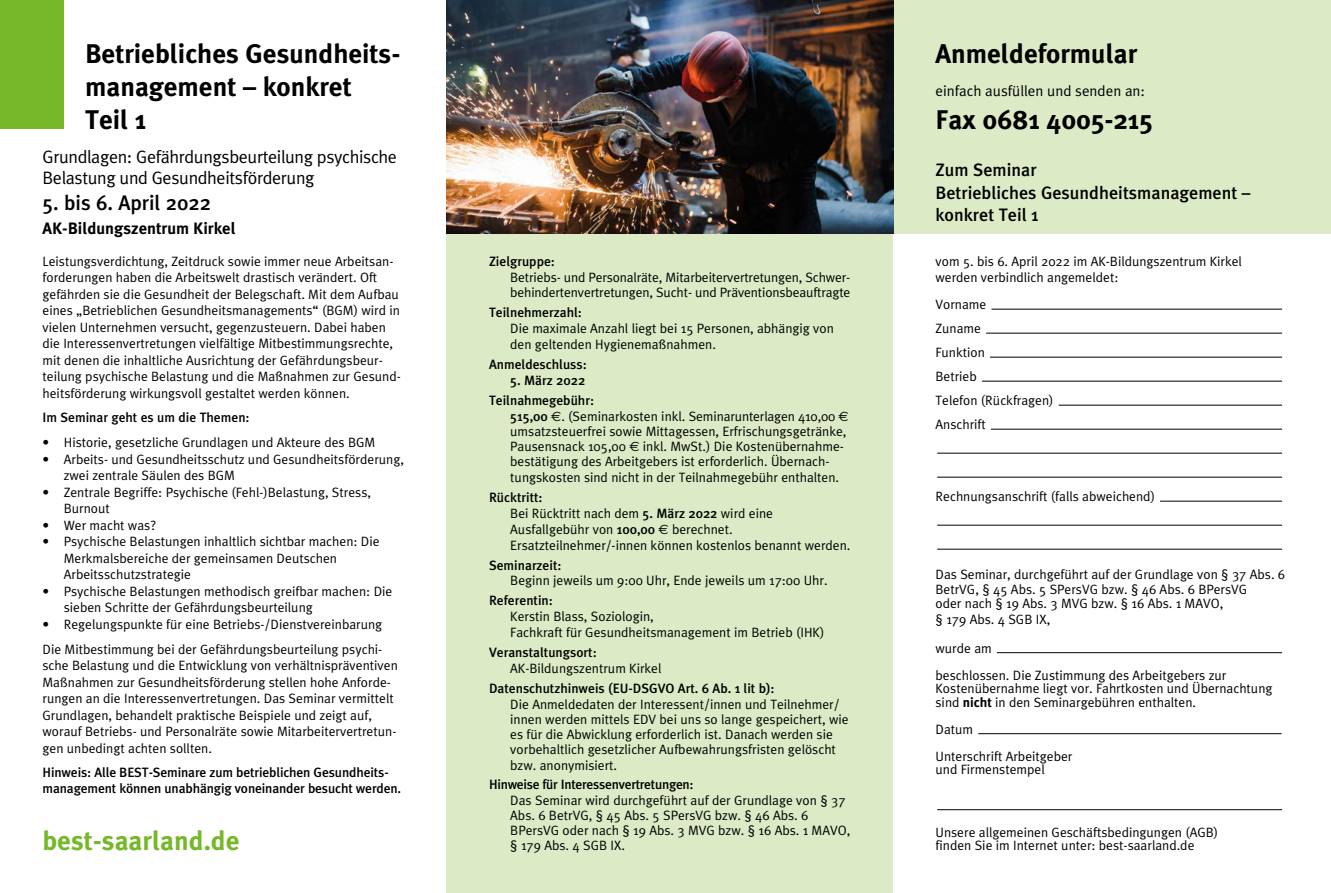
<style>
.page{position:relative;width:1331px;height:893px;background:#fff}
.page>*{position:absolute;margin:0;border:0;box-sizing:border-box;transform-origin:0 0}
.t1{font:700 27px/33px "Meta Plus";color:#000}
.t2{font:700 27px "Meta Plus";color:#76b82a}
.t3{font:500 21px "Meta Plus";color:#000}
.t4{font:18px/21px "Meta Plus Normal";letter-spacing:-.02em;color:#000}
.t5{font:500 18px/22.5px "Meta Plus";color:#000}
.t6{font:700 16.5px "Meta Plus";color:#000}
.t7{font:15px "Meta Plus Normal";color:#000}
.t8{font:13.5px/16.5px "Meta Plus Normal";color:#000}
.t9{font:500 13.5px/16.5px "Meta Plus";color:#000}
.t10{font:500 13.5px "Meta Plus";letter-spacing:-.02em;color:#000}
.s1{font-family:"Meta Plus";font-weight:500}
.s2{font-family:"Euro Sans"}
.s3{font-family:"Meta Plus";font-weight:700}
</style>
<div class="page">
<div style="left:893px;top:0;width:438px;height:234px;background:#dceac5"></div>
<div style="left:0;top:0;width:64px;height:129px;background:#76b82a"></div>
<div style="left:446px;top:221px;width:447px;height:672px;background:#dceac5"></div>
<hr style="left:991px;top:309px;width:291px;height:1px;background:#000">
<hr style="left:986px;top:333px;width:296px;height:1px;background:#000">
<hr style="left:990px;top:357px;width:292px;height:1px;background:#000">
<hr style="left:982px;top:381px;width:300px;height:1px;background:#000">
<hr style="left:1059px;top:405px;width:223px;height:1px;background:#000">
<hr style="left:991px;top:429px;width:291px;height:1px;background:#000">
<hr style="left:937px;top:453px;width:345px;height:1px;background:#000">
<hr style="left:937px;top:477px;width:345px;height:1px;background:#000">
<hr style="left:1160px;top:501px;width:122px;height:1px;background:#000">
<hr style="left:937px;top:525px;width:345px;height:1px;background:#000">
<hr style="left:937px;top:549px;width:345px;height:1px;background:#000">
<hr style="left:997px;top:652px;width:285px;height:1px;background:#000">
<hr style="left:978px;top:733px;width:304px;height:1px;background:#000">
<hr style="left:937px;top:809px;width:345px;height:1px;background:#000">
<img style="left:446px;top:0;width:447px;height:234px">
<h1 class="t1" style="left:85px;top:37px;width:314px">Betriebliches Gesundheits&shy;management – konkret<br>Teil 1</h1>
<h1 class="t1" style="left:935px;top:37px;width:203px">Anmeldeformular</h1>
<p class="t7" style="left:935px;top:82px;width:211px">einfach ausfüllen und senden an:</p>
<h1 class="t1" style="left:935px;top:103px;width:219px">Fax 0681 4005-215</h1>
<h3 class="t4" style="left:43px;top:146px;width:356px">Grundlagen: Gefährdungsbeurteilung psychische<br>Belastung und Gesundheitsförderung</h3>
<h2 class="t3" style="left:43px;top:191px;width:170px">5. bis 6. April 2022</h2>
<p class="t6" style="left:43px;top:219px;width:195px">AK-Bildungszentrum Kirkel</p>
<p class="t8" style="left:43px;top:253px;width:359px">Leistungsverdichtung, Zeitdruck sowie immer neue Arbeitsan&shy;forderungen haben die Arbeitswelt drastisch verändert. Oft gefährden sie die Gesundheit der Belegschaft. Mit dem Aufbau eines „Betrieblichen Gesundheitsmanagements“ (BGM) wird in vielen Unternehmen versucht, gegenzusteuern. Dabei haben die Interessenvertretungen vielfältige Mitbestimmungsrechte, mit denen die inhaltliche Ausrichtung der Gefährdungsbeur&shy;teilung psychische Belastung und die Maßnahmen zur Gesund&shy;heitsförderung wirkungsvoll gestaltet werden können.</p>
<p class="t9" style="left:43px;top:409px;width:209px">Im Seminar geht es um die Themen:</p>
<p class="t8" style="left:43px;top:434px;width:334px">• Historie, gesetzliche Grundlagen und Akteure des BGM</p>
<p class="t8" style="left:64px;top:450px;width:342px;text-indent:-21px">• Arbeits- und Gesundheitsschutz und Gesundheitsförderung, zwei zentrale Säulen des BGM</p>
<p class="t8" style="left:64px;top:483px;width:309px;text-indent:-21px">• Zentrale Begriffe: Psychische (Fehl-)Belastung, Stress,<br>Burnout</p>
<p class="t8" style="left:43px;top:516px;width:115px">• Wer macht was?</p>
<p class="t8" style="left:64px;top:533px;width:317px;text-indent:-21px">• Psychische Belastungen inhaltlich sichtbar machen: Die<br>Merkmalsbereiche der gemeinsamen Deutschen<br>Arbeitsschutzstrategie</p>
<p class="t8" style="left:64px;top:582px;width:330px;text-indent:-21px">• Psychische Belastungen methodisch greifbar machen: Die sieben Schritte der Gefährdungsbeurteilung</p>
<p class="t8" style="left:43px;top:611px;width:341px;line-height:25px">• Regelungspunkte für eine Betriebs-/Dienstvereinbarung<br>Die Mitbestimmung bei der Gefährdungsbeurteilung psychi-</p>
<p class="t8" style="left:43px;top:657px;width:357px">sche Belastung und die Entwicklung von verhältnispräventiven Maßnahmen zur Gesundheitsförderung stellen hohe Anforde&shy;rungen an die Interessenvertretungen. Das Seminar vermittelt Grundlagen, behandelt praktische Beispiele und zeigt auf, worauf Betriebs- und Personalräte sowie Mitarbeitervertretun&shy;gen unbedingt achten sollten.</p>
<p class="t9" style="left:43px;top:764px;width:360px">Hinweis: Alle BEST-Seminare zum betrieblichen Gesundheits&shy;management können unabhängig voneinander besucht werden.</p>
<h1 class="t2" style="left:43px;top:825px;width:199px">best-saarland.de</h1>
<p class="t9" style="left:489px;top:253px;width:67px">Zielgruppe:</p>
<p class="t8" style="left:510px;top:269px;width:342px;line-height:15.8px">Betriebs- und Personalräte, Mitarbeitervertretungen, Schwer&shy;behindertenvertretungen, Sucht- und Präventionsbeauftragte</p>
<p class="t9" style="left:489px;top:304px;width:94px">Teilnehmerzahl:</p>
<p class="t8" style="left:510px;top:321px;width:325px;line-height:15.8px">Die maximale Anzahl liegt bei 15 Personen, abhängig von den geltenden Hygienemaßnahmen.</p>
<p class="t9" style="left:489px;top:356px;width:99px">Anmeldeschluss:</p>
<p class="t9" style="left:489px;top:370px;width:107px;line-height:20.1px;text-indent:21px">5. März 2022<br>Teilnahmegebühr:</p>
<p class="t8" style="left:510px;top:408px;width:340px;line-height:15.3px"><span class="s1">515,00</span> <span class="s2">€</span>. (Seminarkosten inkl. Seminarunterlagen 410,00 <span class="s2">€ </span>umsatzsteuerfrei sowie Mittagessen, Erfrischungsgetränke, Pausensnack 105,00 <span class="s2">€</span> inkl. MwSt.) Die Kostenübernahme&shy;bestätigung des Arbeitgebers ist erforderlich. Übernach&shy;tungskosten sind nicht in der Teilnahmegebühr enthalten.</p>
<p class="t9" style="left:489px;top:489px;width:55px">Rücktritt:</p>
<p class="t8" style="left:510px;top:505px;width:342px;line-height:15.8px">Bei Rücktritt nach dem <span class="s1">5. März 2022</span> wird eine<br>Ausfallgebühr von <span class="s1">100,00</span> <span class="s2">€</span> berechnet.<br>Ersatzteilnehmer/-innen können kostenlos benannt werden.</p>
<p class="t9" style="left:489px;top:556px;width:74px">Seminarzeit:</p>
<p class="t8" style="left:510px;top:572px;width:319px">Beginn jeweils um 9:00 Uhr, Ende jeweils um 17:00 Uhr.</p>
<p class="t9" style="left:489px;top:592px;width:65px">Referentin:</p>
<p class="t8" style="left:510px;top:609px;width:316px;line-height:15.8px">Kerstin Blass, Soziologin,<br>Fachkraft für Gesundheitsmanagement im Betrieb (IHK)</p>
<p class="t9" style="left:489px;top:644px;width:109px">Veranstaltungsort:</p>
<p class="t8" style="left:510px;top:660px;width:153px">AK-Bildungszentrum Kirkel</p>
<p class="t9" style="left:489px;top:680px;width:287px">Datenschutzhinweis (EU-DSGVO Art. 6 Ab. 1 lit b):</p>
<p class="t8" style="left:510px;top:696px;width:340px;line-height:15.3px">Die Anmeldedaten der Interessent/innen und Teilnehmer/ innen werden mittels EDV bei uns so lange gespeichert, wie es für die Abwicklung erforderlich ist. Danach werden sie vorbehaltlich gesetzlicher Aufbewahrungsfristen gelöscht bzw. anonymisiert.</p>
<p class="t10" style="left:489px;top:777px;width:206px">Hinweise für Interessenvertretungen:</p>
<p class="t8" style="left:510px;top:793px;width:342px;line-height:15.1px">Das Seminar wird durchgeführt auf der Grundlage von § 37<br>Abs. 6 BetrVG, § 45 Abs. 5 SPersVG bzw. § 46 Abs. 6<br>BPersVG oder nach § 19 Abs. 3 MVG bzw. § 16 Abs. 1 MAVO, § 179 Abs. 4 SGB IX.</p>
<h3 class="t5" style="left:935px;top:158px;width:316px">Zum Seminar<br>Betriebliches Gesundheitsmanagement – konkret Teil 1</h3>
<p class="t8" style="left:935px;top:253px;width:308px;line-height:15.8px">vom 5. bis 6. April 2022 im AK-Bildungszentrum Kirkel werden verbindlich angemeldet:</p>
<p class="t8" style="left:935px;top:292px;width:120px;line-height:24px">Vorname<br>Zuname<br>Funktion<br>Betrieb<br>Telefon (Rückfragen)<br>Anschrift</p>
<p class="t8" style="left:935px;top:488px;width:221px">Rechnungsanschrift (falls abweichend)</p>
<p class="t8" style="left:935px;top:567px;width:351px;line-height:14.2px">Das Seminar, durchgeführt auf der Grundlage von § 37 Abs. 6<br>BetrVG, § 45 Abs. 5 SPersVG bzw. § 46 Abs. 6 BPersVG<br>oder nach § 19 Abs. 3 MVG bzw. § 16 Abs. 1 MAVO,</p>
<p class="t8" style="left:935px;top:604px;width:116px;line-height:29.2px">§ 179 Abs. 4 SGB IX, wurde am</p>
<p class="t8" style="left:935px;top:668px;width:338px;line-height:13.5px">beschlossen. Die Zustimmung des Arbeitgebers zur<br>Kostenübernahme liegt vor. Fahrtkosten und Übernachtung sind <span class="s3">nicht</span> in den Seminargebühren enthalten.</p>
<p class="t8" style="left:935px;top:715px;width:138px;line-height:27px">Datum<br>Unterschrift Arbeitgeber</p>
<p class="t8" style="left:935px;top:761px;width:111px">und Firmenstempel</p>
<p class="t8" style="left:935px;top:825px;width:284px;line-height:13.5px">Unsere allgemeinen Geschäftsbedingungen (AGB) finden Sie im Internet unter: best-saarland.de</p>
</div>
